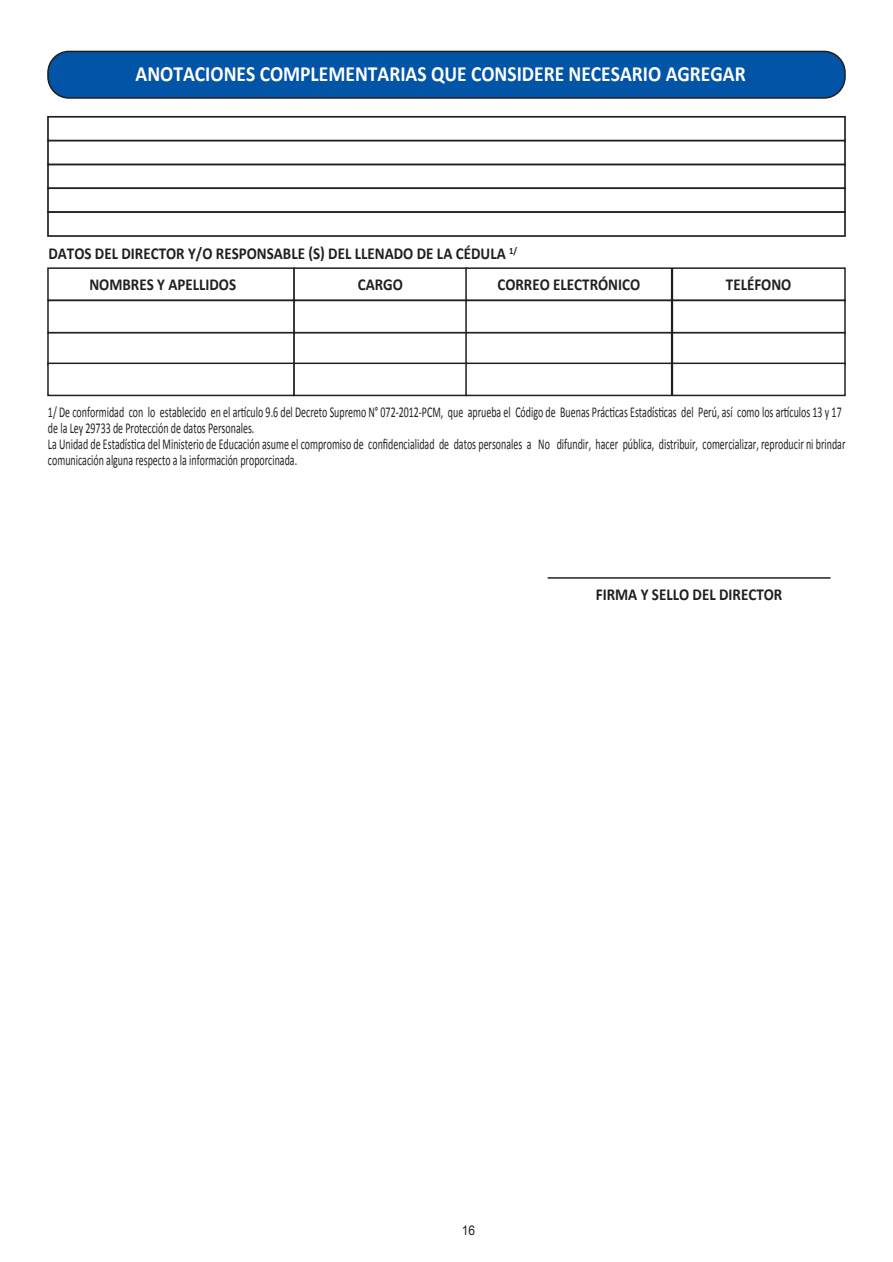
<style>
.page{position:relative;width:893px;height:1262px;background:#fff}
.page>*{position:absolute;margin:0;border:0;box-sizing:border-box;transform-origin:0 0}
.t1{font:700 21.75px "Calibri";color:#fff;scale:.9 1}
.t2{font:700 16.65px "Calibri";color:#231f20;scale:.9 1}
.t3{font:15px/16.2px "Calibri";color:#231f20;scale:.66 1}
.t4{font:13.35px "Arial";color:#231f20;scale:.9 1}
</style>
<div class="page">
<div style="left:48px;top:51px;width:797px;height:47px;background:#0154a6;border-radius:21px"></div>
<div style="left:47px;top:51px;width:798px;height:48px;border:2px solid #231f20;border-radius:21px"></div>
<hr style="left:547px;top:577px;width:283px;height:1px;background:#231f20">
<div style="left:47px;top:116px;width:798px;height:25px;background:#fff;border:2px solid #231f20"></div>
<div style="left:47px;top:140px;width:798px;height:25px;background:#fff;border:2px solid #231f20"></div>
<div style="left:47px;top:164px;width:798px;height:25px;background:#fff;border:2px solid #231f20"></div>
<div style="left:47px;top:187px;width:798px;height:26px;background:#fff;border:2px solid #231f20"></div>
<div style="left:47px;top:211px;width:798px;height:26px;background:#fff;border:2px solid #231f20"></div>
<div style="left:47px;top:267px;width:248px;height:34px;background:#fff;border:2px solid #231f20"></div>
<div style="left:293px;top:267px;width:174px;height:34px;background:#fff;border:2px solid #231f20"></div>
<div style="left:465px;top:267px;width:207px;height:34px;background:#fff;border:2px solid #231f20"></div>
<div style="left:671px;top:267px;width:174px;height:34px;background:#fff;border:2px solid #231f20"></div>
<div style="left:47px;top:300px;width:248px;height:33px;background:#fff;border:2px solid #231f20"></div>
<div style="left:293px;top:300px;width:174px;height:33px;background:#fff;border:2px solid #231f20"></div>
<div style="left:465px;top:300px;width:207px;height:33px;background:#fff;border:2px solid #231f20"></div>
<div style="left:671px;top:300px;width:174px;height:33px;background:#fff;border:2px solid #231f20"></div>
<div style="left:47px;top:332px;width:248px;height:34px;background:#fff;border:2px solid #231f20"></div>
<div style="left:293px;top:332px;width:174px;height:34px;background:#fff;border:2px solid #231f20"></div>
<div style="left:465px;top:332px;width:207px;height:34px;background:#fff;border:2px solid #231f20"></div>
<div style="left:671px;top:332px;width:174px;height:34px;background:#fff;border:2px solid #231f20"></div>
<div style="left:47px;top:362px;width:248px;height:34px;background:#fff;border:2px solid #231f20"></div>
<div style="left:293px;top:362px;width:174px;height:34px;background:#fff;border:2px solid #231f20"></div>
<div style="left:465px;top:362px;width:207px;height:34px;background:#fff;border:2px solid #231f20"></div>
<div style="left:671px;top:362px;width:174px;height:34px;background:#fff;border:2px solid #231f20"></div>
<h1 class="t1" style="left:136px;top:59px;width:679px">ANOTACIONES COMPLEMENTARIAS QUE CONSIDERE NECESARIO AGREGAR</h1>
<p class="t2" style="left:48px;top:243px;width:522px">DATOS DEL DIRECTOR Y/O RESPONSABLE (S) DEL LLENADO DE LA CÉDULA <sup>1/</sup></p>
<p class="t2" style="left:89px;top:274px;width:165px">NOMBRES Y APELLIDOS</p>
<p class="t2" style="left:358px;top:274px;width:52px">CARGO</p>
<p class="t2" style="left:497px;top:274px;width:160px">CORREO ELECTRÓNICO</p>
<p class="t2" style="left:726px;top:274px;width:74px">TELÉFONO</p>
<p class="t3" style="left:48px;top:403px;width:1209px">1/ De conformidad con lo establecido en el artículo 9.6 del Decreto Supremo N° 072-2012-PCM, que aprueba el Código de Buenas Prácticas Estadísticas del Perú, así como los artículos 13 y 17 de la Ley 29733 de Protección de datos Personales.<br>La Unidad de Estadística del Ministerio de Educación asume el compromiso de confidencialidad de datos personales a No difundir, hacer pública, distribuir, comercializar, reproducir ni brindar comunicación alguna respecto a la información proporcinada.</p>
<p class="t2" style="left:596px;top:583px;width:209px">FIRMA Y SELLO DEL DIRECTOR</p>
<p class="t4" style="left:461px;top:1221px;width:16px">16</p>
</div>
